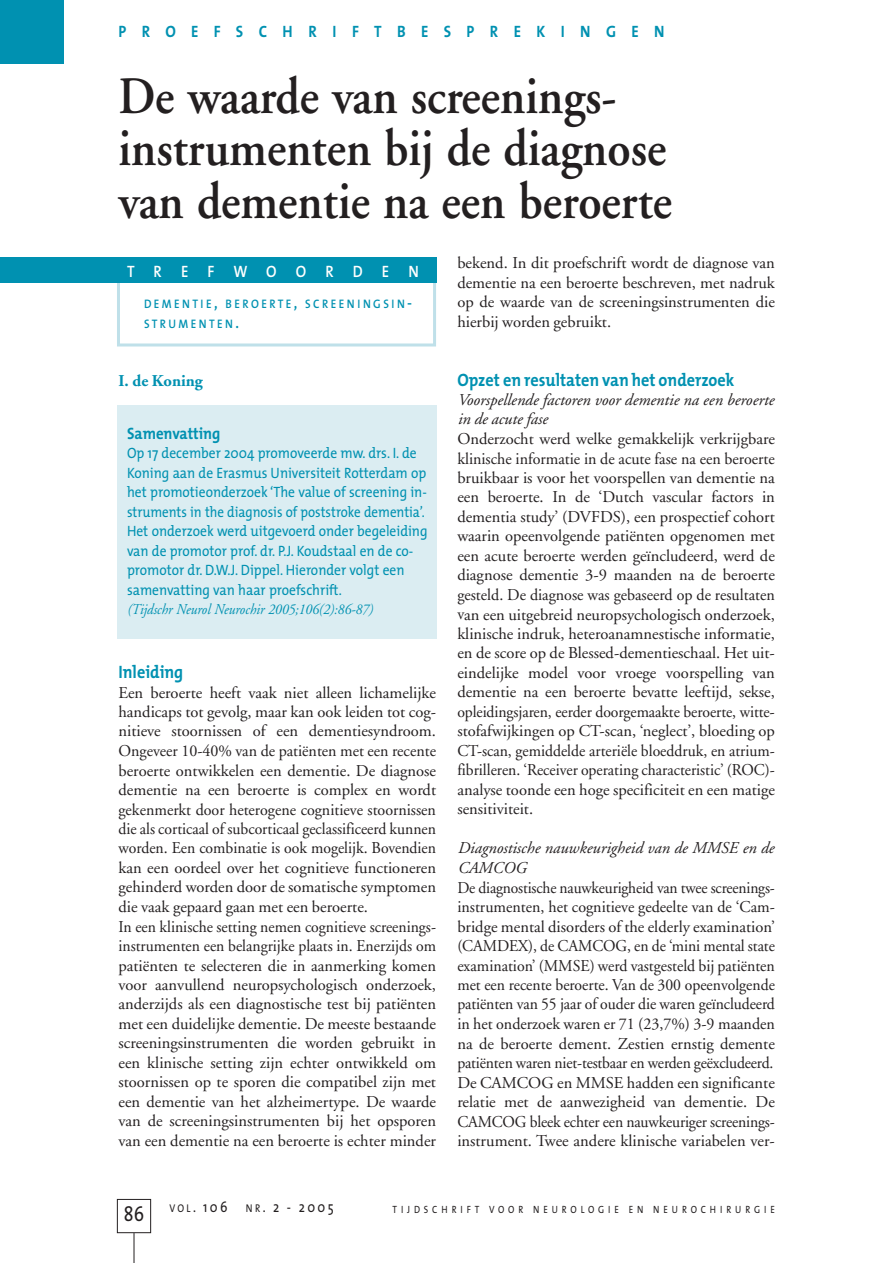
<style>
.page{position:relative;width:893px;height:1263px;background:#fff}
.page>*{position:absolute;margin:0;border:0;box-sizing:border-box;transform-origin:0 0}
.t1{font:600 52.5px/52.5px "Adobe Garamond";color:#231f20;scale:.9 1}
.t2{font:21px "The Mix";color:#231f20;scale:.85 1}
.t3{font:700 18px "The Mix";color:#0091b1;scale:.9 1}
.t4{font:16.5px/19.5px "Adobe Garamond";color:#231f20;text-align:justify}
.t5{font:16.5px/19.5px "Adobe Garamond";color:#231f20;text-align:justify;scale:.94 1}
.t6{font:italic 16.5px/19.5px "Adobe Garamond";color:#231f20}
.t7{font:700 16.5px "The Mix";letter-spacing:1.035em;color:#0091b1;scale:.9 1}
.t8{font:700 16.5px "The Mix";color:#0091b1;scale:.9 1}
.t9{font:600 16.5px "The Mix";letter-spacing:1.28em;color:#fff;scale:.9 1}
.t10{font:700 16.5px "Adobe Garamond";color:#0091b1}
.t11{font:15px/19.5px "The Mix";color:#0091b1;scale:.9 1}
.t12{font:italic 15px "Adobe Garamond";color:#0091b1;scale:.9 1}
.t13{font:15px "The Mix";letter-spacing:.185em;color:#231f20;scale:.85 1}
.t14{font:600 12.3px/19.5px "The Mix";letter-spacing:.22em;color:#0091b1;scale:.9 1}
.t15{font:10.5px "The Mix";letter-spacing:.43em;color:#231f20;scale:.85 1}
.s1{font-size:16.5px}
.s2{font-size:11.25px}
</style>
<div class="page">
<hr style="left:133px;top:1233px;width:1px;height:30px;background:#231f20">
<div style="left:117px;top:1199px;width:34px;height:34px;border:1px solid #231f20"></div>
<div style="left:117px;top:258px;width:319px;height:88px;border:3px solid #bfe0e9"></div>
<div style="left:0;top:258px;width:436px;height:25px;background:#0091b1"></div>
<div style="left:0;top:0;width:64px;height:64px;background:#0091b1"></div>
<div style="left:117px;top:405px;width:319px;height:234px;background:#dbedf2"></div>
<p class="t7" style="left:118px;top:26px;width:608px">PROEFSCHRIFTBESPREKINGEN</p>
<h1 class="t1" style="left:118px;top:75px;width:617px">De waarde van screenings&shy;instrumenten bij de diagnose van dementie na een beroerte</h1>
<p class="t9" style="left:127px;top:265px;width:326px">TREFWOORDEN</p>
<p class="t14" style="left:144px;top:296px;width:299px">DEMENTIE<span class="s1">,</span> BEROERTE<span class="s1">,</span> SCREENINGSIN<span class="s1">-<br></span>STRUMENTEN<span class="s1">.</span></p>
<p class="t10" style="left:118px;top:374px;width:86px">I. de Koning</p>
<p class="t8" style="left:127px;top:427px;width:105px">Samenvatting</p>
<p class="t11" style="left:127px;top:445px;width:335px">Op 17 december 2004 promoveerde mw. drs. I. de Koning aan de Erasmus Universiteit Rotterdam op het promotieonderzoek ‘The value of screening in&shy;struments in the diagnosis of poststroke dementia’.<br>Het onderzoek werd uitgevoerd onder begeleiding van de promotor prof. dr. P.J. Koudstaal en de co&shy;promotor dr. D.W.J. Dippel. Hieronder volgt een samenvatting van haar proefschrift.</p>
<p class="t12" style="left:127px;top:603px;width:275px">(Tijdschr Neurol Neurochir 2005;106(2):86-87)</p>
<p class="t3" style="left:118px;top:665px;width:73px">Inleiding</p>
<p class="t4" style="left:118px;top:684px;width:319px;text-align:left">Een beroerte heeft vaak niet alleen lichamelijke handicaps tot gevolg, maar kan ook leiden tot cog&shy;nitieve stoornissen of een dementiesyndroom.<br>Ongeveer 10-40% van de patiënten met een recente beroerte ontwikkelen een dementie. De diagnose dementie na een beroerte is complex en wordt gekenmerkt door heterogene cognitieve stoornissen die als corticaal of subcorticaal geclassificeerd kunnen worden. Een combinatie is ook mogelijk. Bovendien kan een oordeel over het cognitieve functioneren gehinderd worden door de somatische symptomen die vaak gepaard gaan met een beroerte.<br>In een klinische setting nemen cognitieve screenings&shy;instrumenten een belangrijke plaats in. Enerzijds om patiënten te selecteren die in aanmerking komen voor aanvullend neuropsychologisch onderzoek, anderzijds als een diagnostische test bij patiënten met een duidelijke dementie. De meeste bestaande screeningsinstrumenten die worden gebruikt in een klinische setting zijn echter ontwikkeld om stoornissen op te sporen die compatibel zijn met een dementie van het alzheimertype. De waarde van de screeningsinstrumenten bij het opsporen van een dementie na een beroerte is echter minder</p>
<p class="t4" style="left:457px;top:255px;width:319px">bekend. In dit proefschrift wordt de diagnose van dementie na een beroerte beschreven, met nadruk op de waarde van de screeningsinstrumenten die hierbij worden gebruikt.</p>
<p class="t3" style="left:457px;top:373px;width:309px">Opzet en resultaten van het onderzoek</p>
<p class="t6" style="left:457px;top:392px;width:318px">Voorspellende factoren voor dementie na een beroerte in de acute fase</p>
<p class="t4" style="left:457px;top:431px;width:319px">Onderzocht werd welke gemakkelijk verkrijgbare klinische informatie in de acute fase na een beroerte bruikbaar is voor het voorspellen van dementie na een beroerte. In de ‘Dutch vascular factors in dementia study’ (DVFDS), een prospectief cohort waarin opeenvolgende patiënten opgenomen met een acute beroerte werden geïncludeerd, werd de diagnose dementie 3-9 maanden na de beroerte gesteld. De diagnose was gebaseerd op de resultaten van een uitgebreid neuropsychologisch onderzoek, klinische indruk, heteroanamnestische informatie, en de score op de Blessed-dementieschaal. Het uit&shy;eindelijke model voor vroege voorspelling van dementie na een beroerte bevatte leeftijd, sekse, opleidingsjaren, eerder doorgemaakte beroerte, witte&shy;stofafwijkingen op CT-scan, ‘neglect’, bloeding op CT-scan, gemiddelde arteriële bloeddruk, en atrium&shy;fibrilleren. ‘Receiver operating characteristic’ (ROC)- analyse toonde een hoge specificiteit en een matige sensitiviteit.</p>
<p class="t6" style="left:457px;top:840px;width:318px">Diagnostische nauwkeurigheid van de MMSE en de<br>CAMCOG</p>
<p class="t5" style="left:457px;top:879px;width:339px">De diagnostische nauwkeurigheid van twee screenings&shy;instrumenten, het cognitieve gedeelte van de ‘Cam&shy;bridge mental disorders of the elderly examination’ (CAMDEX), de CAMCOG, en de ‘mini mental state examination’ (MMSE) werd vastgesteld bij patiënten met een recente beroerte. Van de 300 opeenvolgende patiënten van 55 jaar of ouder die waren geïncludeerd in het onderzoek waren er 71 (23,7%) 3-9 maanden na de beroerte dement. Zestien ernstig demente patiënten waren niet-testbaar en werden geëxcludeerd.<br>De CAMCOG en MMSE hadden een significante relatie met de aanwezigheid van dementie. De CAMCOG bleek echter een nauwkeuriger screenings&shy;instrument. Twee andere klinische variabelen ver-</p>
<p class="t2" style="left:124px;top:1207px;width:25px">86</p>
<p class="t13" style="left:169px;top:1201px;width:194px"><span class="s2">VOL</span>. 106 <span class="s2">NR</span>. 2 - 2005</p>
<p class="t15" style="left:392px;top:1205px;width:451px">TIJDSCHRIFT VOOR NEUROLOGIE EN NEUROCHIRURGIE</p>
</div>
